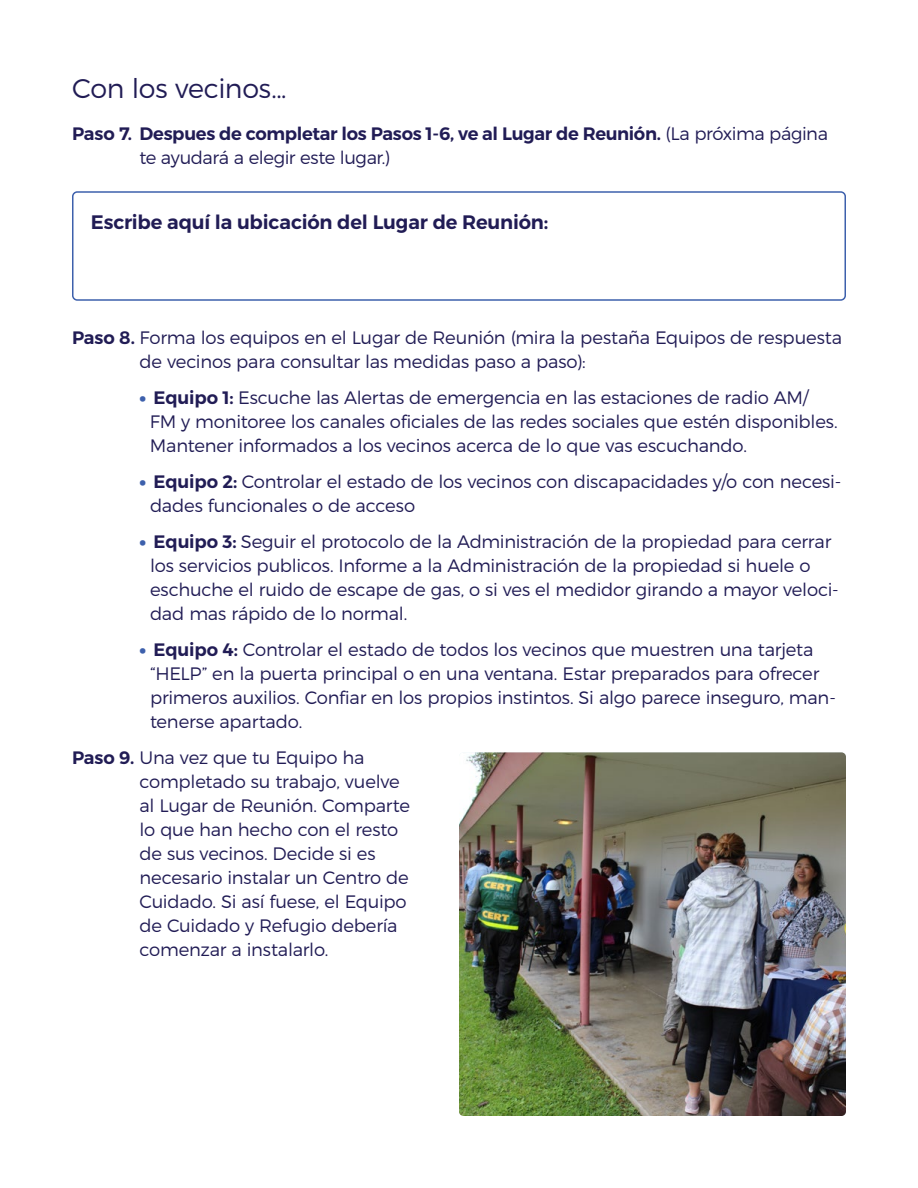
<style>
.page{position:relative;width:918px;height:1188px;background:#fff}
.page>*{position:absolute;margin:0;border:0;box-sizing:border-box;transform-origin:0 0}
.t1{font:300 27px "Montserrat";letter-spacing:-.015em;color:#211c55}
.t2{font:600 19.5px "Montserrat";letter-spacing:-.01em;color:#211c55}
.t3{font:300 18px/24px "Montserrat";letter-spacing:-.01em;color:#211c55}
.t4{font:600 18px/24px "Montserrat";letter-spacing:-.02em;color:#211c55}
.s1{font-weight:300}
.s2{font-weight:600}
.s3{font-weight:900;color:#3d60ac}
</style>
<div class="page">
<div style="left:72px;top:191px;width:774px;height:110px;border:2px solid #3d60ac;border-radius:4px"></div>
<img style="left:459px;top:752px;width:387px;height:364px">
<h1 class="t1" style="left:72px;top:72px;width:216px">Con los vecinos...</h1>
<p class="t4" style="left:140px;top:122px;width:690px;text-indent:-68px">Paso 7. Despues de completar los Pasos 1-6, ve al Lugar de Reunión. <span class="s1">(La próxima página te ayudará a elegir este lugar.)</span></p>
<p class="t2" style="left:91px;top:210px;width:459px">Escribe aquí la ubicación del Lugar de Reunión:</p>
<p class="t3" style="left:140px;top:326px;width:704px;text-indent:-68px"><span class="s2">Paso 8.</span> Forma los equipos en el Lugar de Reunión (mira la pestaña Equipos de respuesta de vecinos para consultar las medidas paso a paso):</p>
<p class="t3" style="left:150px;top:386px;width:689px;text-indent:-10px"><span class="s3">•</span> <span class="s2">Equipo 1:</span> Escuche las Alertas de emergencia en las estaciones de radio AM/<br>FM y monitoree los canales oficiales de las redes sociales que estén disponibles.<br>Mantener informados a los vecinos acerca de lo que vas escuchando.</p>
<p class="t3" style="left:150px;top:470px;width:693px;text-indent:-11px"><span class="s3">•</span> <span class="s2">Equipo 2:</span> Controlar el estado de los vecinos con discapacidades y/o con necesi&shy;dades funcionales o de acceso</p>
<p class="t3" style="left:150px;top:530px;width:690px;text-indent:-11px"><span class="s3">•</span> <span class="s2">Equipo 3:</span> Seguir el protocolo de la Administración de la propiedad para cerrar los servicios publicos. Informe a la Administración de la propiedad si huele o eschuche el ruido de escape de gas, o si ves el medidor girando a mayor veloci&shy;dad mas rápido de lo normal.</p>
<p class="t3" style="left:150px;top:638px;width:687px;text-indent:-10px"><span class="s3">•</span> <span class="s2">Equipo 4:</span> Controlar el estado de todos los vecinos que muestren una tarjeta “HELP” en la puerta principal o en una ventana. Estar preparados para ofrecer primeros auxilios. Confiar en los propios instintos. Si algo parece inseguro, man&shy;tenerse apartado.</p>
<p class="t3" style="left:140px;top:746px;width:272px;text-indent:-67px"><span class="s2">Paso 9.</span> Una vez que tu Equipo ha completado su trabajo, vuelve al Lugar de Reunión. Comparte lo que han hecho con el resto de sus vecinos. Decide si es necesario instalar un Centro de<br>Cuidado. Si así fuese, el Equipo de Cuidado y Refugio debería comenzar a instalarlo.</p>
</div>
